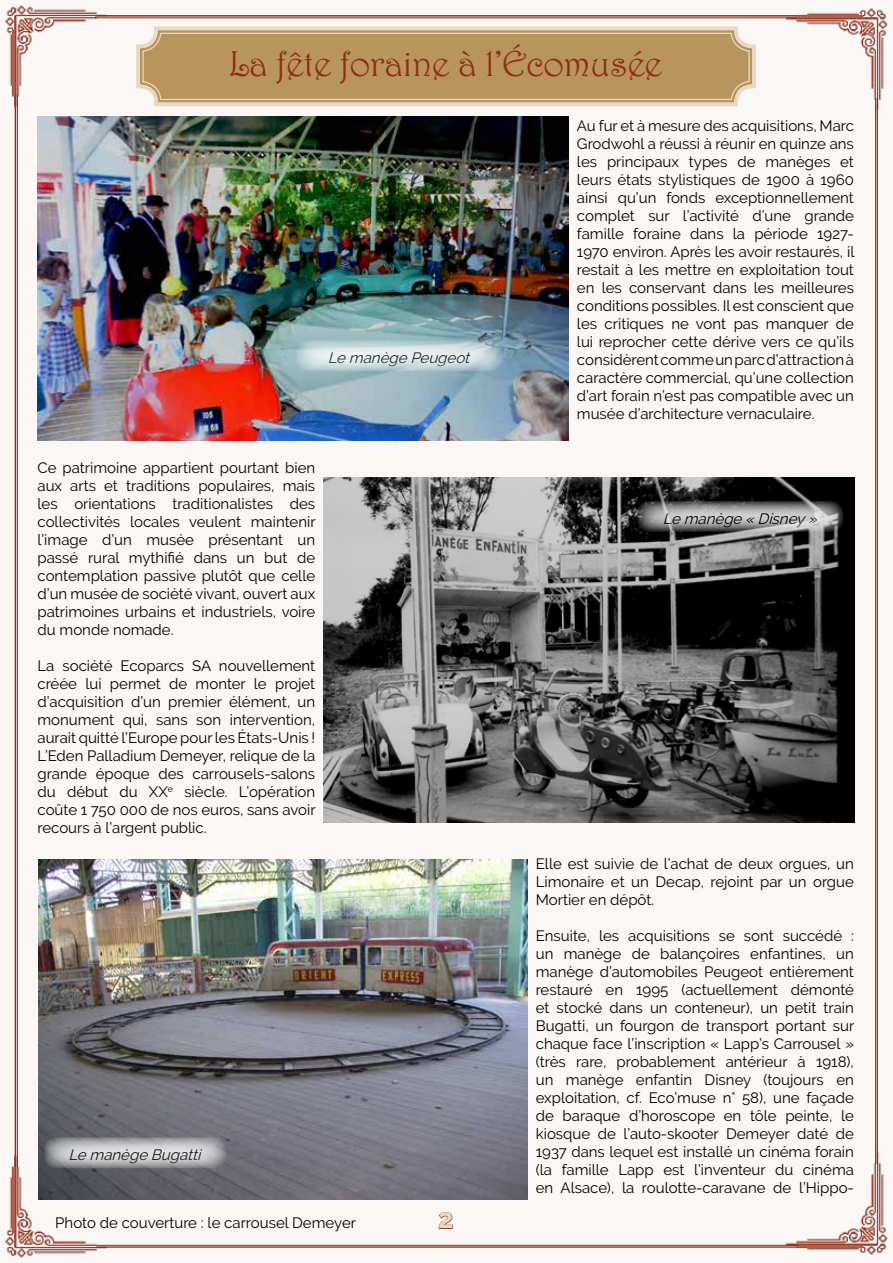
<style>
.page{position:relative;width:893px;height:1263px;background:#faf7f4}
.page>*{position:absolute;margin:0;border:0;box-sizing:border-box;transform-origin:0 0}
.t1{font:36px "Harrington";letter-spacing:-.01em;color:#922c1a}
.t2{font:700 27px "Raleway";color:#e8d9c6}
.t3{font:15px/18px "Raleway";color:#000;text-align:justify}
.t4{font:italic 15px "Raleway";color:#000}
</style>
<div class="page">
<svg style="left:438px;top:1212px;width:15px;height:17px"></svg>
<hr style="left:17px;top:94px;width:1px;height:1073px;background:#922c1a">
<hr style="left:15px;top:94px;width:1px;height:1073px;background:#922c1a">
<hr style="left:877px;top:98px;width:1px;height:1066px;background:#922c1a">
<hr style="left:875px;top:98px;width:1px;height:1066px;background:#922c1a">
<img style="left:5px;top:5px;width:109px;height:107px">
<img style="left:780px;top:8px;width:108px;height:108px">
<hr style="left:95px;top:18px;width:702px;height:1px;background:#922c1a">
<hr style="left:95px;top:15px;width:702px;height:2px;background:#922c1a">
<img style="left:5px;top:1150px;width:109px;height:108px">
<img style="left:780px;top:1146px;width:108px;height:109px">
<hr style="left:96px;top:1245px;width:702px;height:1px;background:#922c1a">
<hr style="left:96px;top:1246px;width:702px;height:2px;background:#922c1a">
<img style="left:38px;top:117px;width:530px;height:323px">
<svg style="left:296px;top:340px;width:206px;height:31px;background:#c9dadd"></svg>
<img style="left:324px;top:478px;width:531px;height:344px">
<svg style="left:637px;top:501px;width:207px;height:31px;background:#949494"></svg>
<img style="left:38px;top:860px;width:489px;height:339px">
<svg style="left:44px;top:1137px;width:182px;height:31px;background:#b4b4b7"></svg>
<svg style="left:136px;top:26px;width:620px;height:81px;background:#bfa16f"></svg>
<div style="left:142px;top:33px;width:608px;height:67px;border:1px solid #e8d9c6;border-radius:18px"></div>
<h1 class="t1" style="left:228px;top:42px;width:435px">La fête foraine à l’Écomusée</h1>
<p class="t4" style="left:328px;top:349px;width:147px">Le manège Peugeot</p>
<p class="t3" style="left:38px;top:459px;width:280px">Ce patrimoine appartient pourtant bien aux arts et traditions populaires, mais les orientations traditionalistes des collectivités locales veulent maintenir l’image d’un musée présentant un passé rural mythifié dans un but de contemplation passive plutôt que celle d’un musée de société vivant, ouvert aux patrimoines urbains et industriels, voire du monde nomade.</p>
<p class="t3" style="left:38px;top:657px;width:280px">La société Ecoparcs SA nouvellement créée lui permet de monter le projet d’acquisition d’un premier élément, un monument qui, sans son intervention, aurait quitté l’Europe pour les États-Unis !<br>L’Eden Palladium Demeyer, relique de la grande époque des carrousels-salons du début du XX<sup>e</sup> siècle. L’opération coûte 1 750 000 de nos euros, sans avoir recours à l’argent public.</p>
<p class="t4" style="left:68px;top:1146px;width:138px">Le manège Bugatti</p>
<p class="t3" style="left:55px;top:1213px;width:302px">Photo de couverture : le carrousel Demeyer</p>
<h2 class="t2" style="left:438px;top:1203px;width:17px">2</h2>
<p class="t3" style="left:577px;top:117px;width:279px">Au fur et à mesure des acquisitions, Marc Grodwohl a réussi à réunir en quinze ans les principaux types de manèges et leurs états stylistiques de 1900 à 1960 ainsi qu’un fonds exceptionnellement complet sur l’activité d’une grande famille foraine dans la période 1927- 1970 environ. Après les avoir restaurés, il restait à les mettre en exploitation tout en les conservant dans les meilleures conditions possibles. Il est conscient que les critiques ne vont pas manquer de lui reprocher cette dérive vers ce qu’ils considèrent comme un parc d’attraction à caractère commercial, qu’une collection d’art forain n’est pas compatible avec un musée d’architecture vernaculaire.</p>
<p class="t4" style="left:663px;top:509px;width:160px">Le manège «Disney»</p>
<p class="t3" style="left:536px;top:855px;width:320px">Elle est suivie de l’achat de deux orgues, un Limonaire et un Decap, rejoint par un orgue Mortier en dépôt.</p>
<p class="t3" style="left:536px;top:927px;width:320px">Ensuite, les acquisitions se sont succédé : un manège de balançoires enfantines, un manège d’automobiles Peugeot entièrement restauré en 1995 (actuellement démonté et stocké dans un conteneur), un petit train Bugatti, un fourgon de transport portant sur chaque face l’inscription « Lapp’s Carrousel » (très rare, probablement antérieur à 1918), un manège enfantin Disney (toujours en exploitation, cf. Eco’muse n° 58), une façade de baraque d’horoscope en tôle peinte, le kiosque de l’auto-skooter Demeyer daté de 1937 dans lequel est installé un cinéma forain (la famille Lapp est l’inventeur du cinéma en Alsace), la roulotte-caravane de l’Hippo-</p>
</div>
